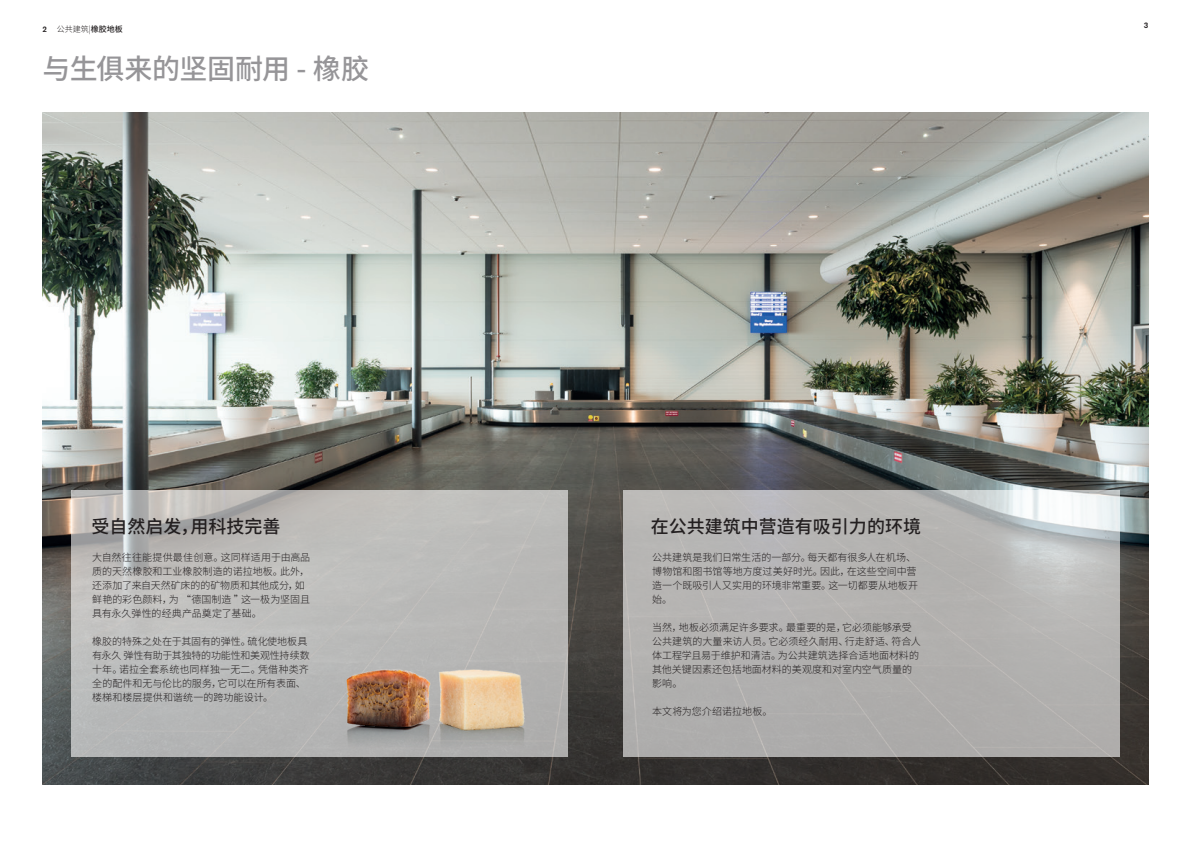
<style>
.page{position:relative;width:1191px;height:842px;background:#fff}
.page>*{position:absolute;margin:0;border:0;box-sizing:border-box;transform-origin:0 0}
.t1{font:500 28px "Source Han Sans CN";letter-spacing:-.015em;color:#969598}
.t2{font:500 18px "Source Han Sans CN";color:#231f20}
.t3{font:300 10px/14px "Source Han Sans CN";color:#231f20}
.t4{font:300 8px "Source Han Sans CN";color:#231f20}
.t5{font:500 8px "Akzidenz Grotesk Pro";color:#231f20}
.s1{font-family:"Akzidenz Grotesk Pro";font-weight:500}
.s2{font-weight:500}
</style>
<div class="page">
<img style="left:43px;top:113px;width:1105px;height:672px">
<svg style="left:624px;top:490px;width:496px;height:267px;fill:#b3b2b0"></svg>
<svg style="left:71px;top:490px;width:496px;height:267px;fill:#bcbcba"></svg>
<div style="left:329px;top:602px;width:104px;height:34px;background:#babab9"></div>
<img style="left:329px;top:636px;width:106px;height:111px">
<div style="left:436px;top:604px;width:110px;height:33px;background:#b8b7b5"></div>
<img style="left:436px;top:637px;width:112px;height:112px">
<p class="t4" style="left:43px;top:24px;width:82px"><span class="s1">2</span> 公共建筑|<span class="s2">橡胶地板</span></p>
<h1 class="t1" style="left:43px;top:53px;width:328px">与生俱来的坚固耐用 - 橡胶</h1>
<h2 class="t2" style="left:91px;top:516px;width:191px">受自然启发，用科技完善</h2>
<p class="t3" style="left:92px;top:550px;width:220px">大自然往往能提供最佳创意。这同样适用于由高品质的天然橡胶和工业橡胶制造的诺拉地板。此外，还添加了来自天然矿床的的矿物质和其他成分，如鲜艳的彩色颜料，为 “德国制造 ”这一极为坚固且具有永久弹性的经典产品奠定了基础。</p>
<p class="t3" style="left:92px;top:634px;width:219px">橡胶的特殊之处在于其固有的弹性。硫化使地板具有永久 弹性有助于其独特的功能性和美观性持续数十年。诺拉全套系统也同样独一无二。凭借种类齐全的配件和无与伦比的服务，它可以在所有表面、楼梯和楼层提供和谐统一的跨功能设计。</p>
<h2 class="t2" style="left:651px;top:516px;width:271px">在公共建筑中营造有吸引力的环境</h2>
<p class="t3" style="left:652px;top:550px;width:267px">公共建筑是我们日常生活的一部分。每天都有很多人在机场、博物馆和图书馆等地方度过美好时光。因此，在这些空间中营造一个既吸引人又实用的环境非常重要。这一切都要从地板开始。</p>
<p class="t3" style="left:652px;top:620px;width:270px">当然，地板必须满足许多要求。最重要的是，它必须能够承受公共建筑的大量来访人员。它必须经久耐用、行走舒适、符合人体工程学且易于维护和清洁。为公共建筑选择合适地面材料的其他关键因素还包括地面材料的美观度和对室内空气质量的影响。</p>
<p class="t3" style="left:652px;top:704px;width:122px">本文将为您介绍诺拉地板。</p>
<p class="t5" style="left:1144px;top:20px;width:6px">3</p>
</div>
